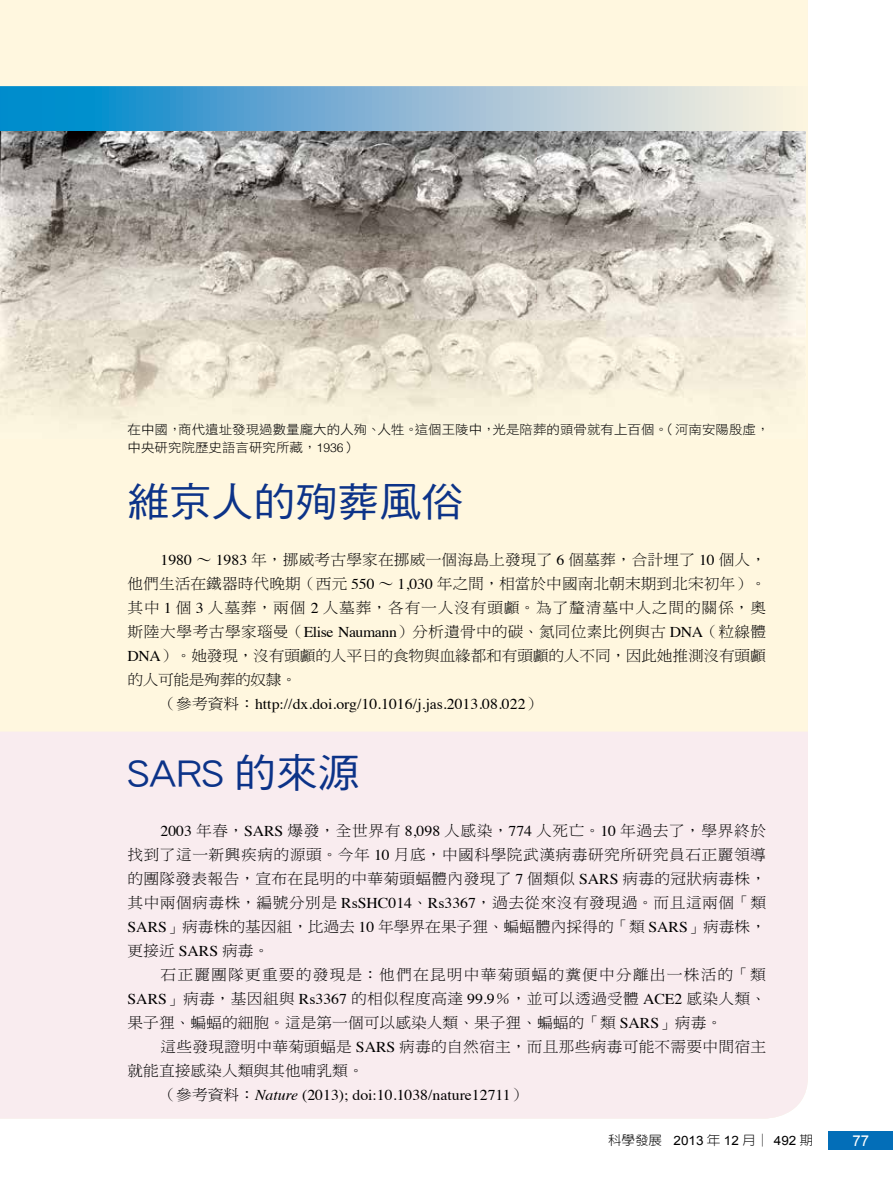
<style>
.page{position:relative;width:893px;height:1191px;background:#fff}
.page>*{position:absolute;margin:0;border:0;box-sizing:border-box;transform-origin:0 0}
.t1{font:39.9px "DF Hei Std W5";color:#0c3388;scale:1.05 1}
.t2{font:15px/24px "DF Ming Std W3";color:#000;text-align:justify;scale:1.05 1}
.t3{font:15px "Times";color:#000;scale:1.05 1}
.t4{font:15px "Arial";color:#fff}
.t5{font:12.9px/18px "DF Hei Std W3";color:#000;scale:1.05 1}
.t6{font:12.9px "Arial";color:#000;scale:1.05 1}
.s1{font-family:"Helvetica";font-weight:300;font-size:12.3px}
.s2{font-family:"Times"}
.s3{font-family:"DF Ming Std W3"}
.s4{font-style:italic}
.s5{font-family:"AR New Hei B5";font-weight:300}
</style>
<div class="page">
<div style="left:828px;top:1131px;width:65px;height:18px;background:#036eb8"></div>
<div style="left:0;top:0;width:808px;height:731px;background:#fff7df"></div>
<div style="left:0;top:731px;width:808px;height:387px;background:#f9ecef"></div>
<svg style="left:0;top:86px;width:808px;height:45px"></svg>
<img style="left:0;top:132px;width:806px;height:307px">
<img style="left:0;top:131px;width:806px;height:1px">
<p class="t5" style="left:128px;top:420px;width:613px">在中國，商代遺址發現過數量龐大的人殉、人牲。這個王陵中，光是陪葬的頭骨就有上百個。（河南安陽殷虛，中央研究院歷史語言研究所藏，<span class="s1">1936</span>）</p>
<h1 class="t1" style="left:128px;top:480px;width:321px">維京人的殉葬風俗</h1>
<p class="t2" style="left:128px;top:547px;width:610px;text-indent:33px"><span class="s2">1980</span> ∼ <span class="s2">1983</span> 年，挪威考古學家在挪威一個海島上發現了 <span class="s2">6</span> 個墓葬，合計埋了 <span class="s2">10</span> 個人，他們生活在鐵器時代晚期（西元 <span class="s2">550</span> ∼ <span class="s2">1,030</span> 年之間，相當於中國南北朝末期到北宋初年）。其中 <span class="s2">1</span> 個 <span class="s2">3</span> 人墓葬，兩個 <span class="s2">2</span> 人墓葬，各有一人沒有頭顱。為了釐清墓中人之間的關係，奧斯陸大學考古學家瑙曼（<span class="s2">Elise Naumann</span>）分析遺骨中的碳、氮同位素比例與古 <span class="s2">DNA</span>（粒線體<span class="s2">DNA</span>）。她發現，沒有頭顱的人平日的食物與血緣都和有頭顱的人不同，因此她推測沒有頭顱的人可能是殉葬的奴隸。</p>
<p class="t3" style="left:161px;top:690px;width:364px"><span class="s3">（參考資料：</span>http://dx.doi.org/10.1016/j.jas.2013.08.022<span class="s3">）</span></p>
<h1 class="t1" style="left:128px;top:750px;width:223px">SARS 的來源</h1>
<p class="t2" style="left:128px;top:818px;width:610px;text-indent:33px"><span class="s2">2003</span> 年春，<span class="s2">SARS</span> 爆發，全世界有 <span class="s2">8,098</span> 人感染，<span class="s2">774</span> 人死亡。<span class="s2">10</span> 年過去了，學界終於找到了這一新興疾病的源頭。今年 <span class="s2">10</span> 月底，中國科學院武漢病毒研究所研究員石正麗領導的團隊發表報告，宣布在昆明的中華菊頭蝠體內發現了 <span class="s2">7</span> 個類似 <span class="s2">SARS</span> 病毒的冠狀病毒株，其中兩個病毒株，編號分別是 <span class="s2">RsSHC014</span>、<span class="s2">Rs3367</span>，過去從來沒有發現過。而且這兩個「類<span class="s2">SARS</span>」病毒株的基因組，比過去 <span class="s2">10</span> 年學界在果子狸、蝙蝠體內採得的「類 <span class="s2">SARS</span>」病毒株，更接近 <span class="s2">SARS</span> 病毒。</p>
<p class="t2" style="left:128px;top:962px;width:610px;text-indent:33px">石正麗團隊更重要的發現是：他們在昆明中華菊頭蝠的糞便中分離出一株活的「類<span class="s2">SARS</span>」病毒，基因組與 <span class="s2">Rs3367</span> 的相似程度高達 <span class="s2">99.9</span>％，並可以透過受體 <span class="s2">ACE2</span> 感染人類、果子狸、蝙蝠的細胞。這是第一個可以感染人類、果子狸、蝙蝠的「類 <span class="s2">SARS</span>」病毒。</p>
<p class="t2" style="left:128px;top:1034px;width:610px;text-indent:33px">這些發現證明中華菊頭蝠是 <span class="s2">SARS</span> 病毒的自然宿主，而且那些病毒可能不需要中間宿主就能直接感染人類與其他哺乳類。</p>
<p class="t3" style="left:161px;top:1081px;width:350px"><span class="s3">（參考資料：</span><span class="s4">Nature</span> (2013); doi:10.1038/nature12711<span class="s3">）</span></p>
<p class="t6" style="left:608px;top:1132px;width:197px"><span class="s5">科學發展</span> 2013 <span class="s5">年</span> 12 <span class="s5">月│</span> 492 <span class="s5">期</span></p>
<p class="t4" style="left:852px;top:1131px;width:18px">77</p>
</div>
